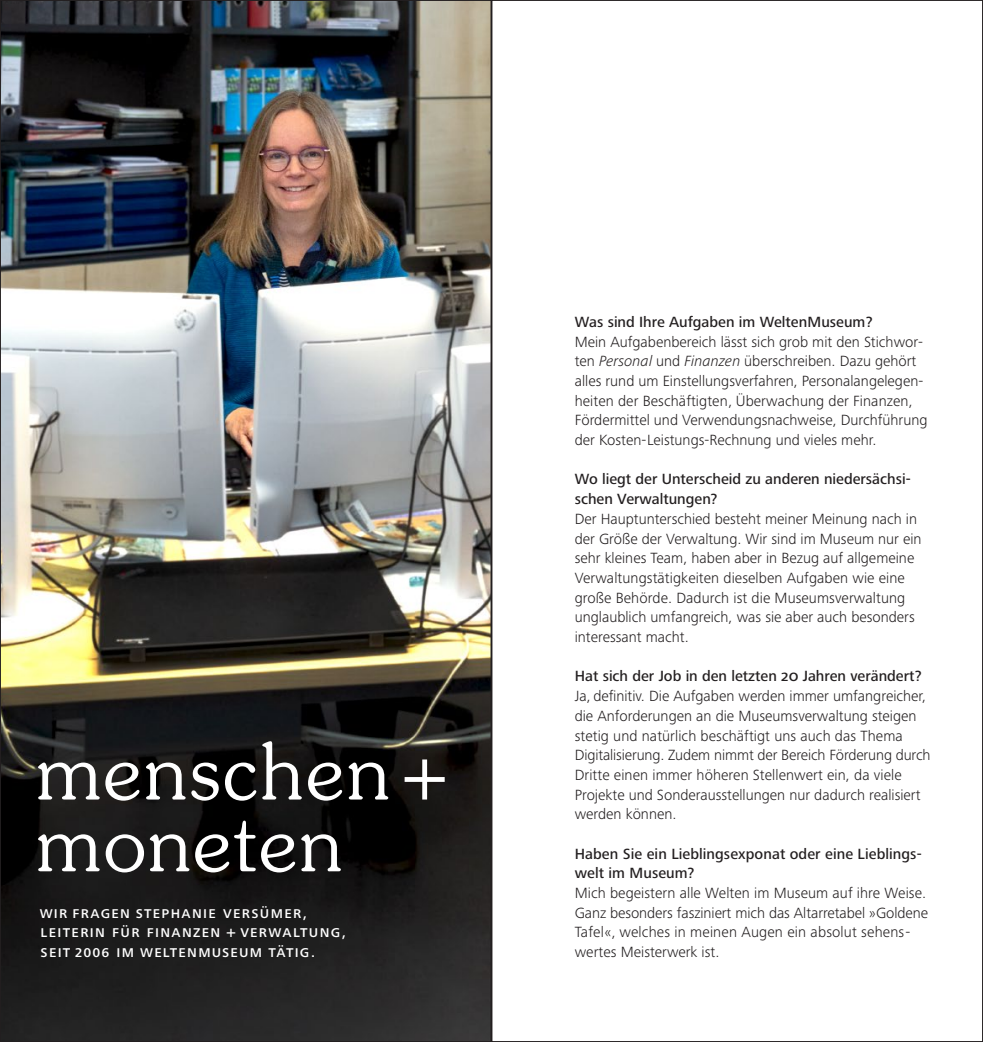
<style>
.page{position:relative;width:983px;height:1042px;background:#fff}
.page>*{position:absolute;margin:0;border:0;box-sizing:border-box;transform-origin:0 0}
.t1{font:300 77px/71.8px "Souvenir Std";letter-spacing:.03em;color:#fff}
.t2{font:500 16.45px/19.8px "Frutiger Next LTW1 G";letter-spacing:.08em;color:#fff}
.t3{font:300 15.4px/19.8px "Frutiger Next LTW1 G";color:#231f20}
.t4{font:500 15.4px/19.8px "Frutiger Next LTW1 G";color:#231f20}
.s1{font-style:italic}
</style>
<div class="page">
<img style="left:2px;top:2px;width:487px;height:1038px">
<h1 class="t1" style="left:36px;top:736px;width:415px">menschen+ moneten</h1>
<p class="t2" style="left:40px;top:903px;width:308px">wir fragen stephanie versümer, leiterin für finanzen + verwaltung, seit 2006 im weltenmuseum tätig.</p>
<p class="t4" style="left:574px;top:312px;width:299px">Was sind Ihre Aufgaben im WeltenMuseum?</p>
<p class="t3" style="left:574px;top:331px;width:354px">Mein Aufgabenbereich lässt sich grob mit den Stichwor&shy;ten <span class="s1">Personal</span> und <span class="s1">Finanzen</span> überschreiben. Dazu gehört alles rund um Einstellungsverfahren, Personalangelegen&shy;heiten der Beschäftigten, Überwachung der Finanzen, Fördermittel und Verwendungsnachweise, Durchführung der Kosten-Leistungs-Rechnung und vieles mehr.</p>
<p class="t4" style="left:574px;top:470px;width:337px">Wo liegt der Unterscheid zu anderen niedersächsi&shy;schen Verwaltungen?</p>
<p class="t3" style="left:574px;top:509px;width:348px">Der Hauptunterschied besteht meiner Meinung nach in der Größe der Verwaltung. Wir sind im Museum nur ein sehr kleines Team, haben aber in Bezug auf allgemeine Verwaltungstätigkeiten dieselben Aufgaben wie eine große Behörde. Dadurch ist die Museumsverwaltung unglaublich umfangreich, was sie aber auch besonders interessant macht.</p>
<p class="t4" style="left:574px;top:667px;width:348px">Hat sich der Job in den letzten 20 Jahren verändert?</p>
<p class="t3" style="left:574px;top:686px;width:357px">Ja, definitiv. Die Aufgaben werden immer umfangreicher, die Anforderungen an die Museumsverwaltung steigen stetig und natürlich beschäftigt uns auch das Thema Digitalisierung. Zudem nimmt der Bereich Förderung durch Dritte einen immer höheren Stellenwert ein, da viele Projekte und Sonderausstellungen nur dadurch realisiert werden können.</p>
<p class="t4" style="left:574px;top:844px;width:348px">Haben Sie ein Lieblingsexponat oder eine Lieblings&shy;welt im Museum?</p>
<p class="t3" style="left:574px;top:883px;width:355px">Mich begeistern alle Welten im Museum auf ihre Weise.<br>Ganz besonders fasziniert mich das Altarretabel »Goldene Tafel«, welches in meinen Augen ein absolut sehens&shy;wertes Meisterwerk ist.</p>
</div>
